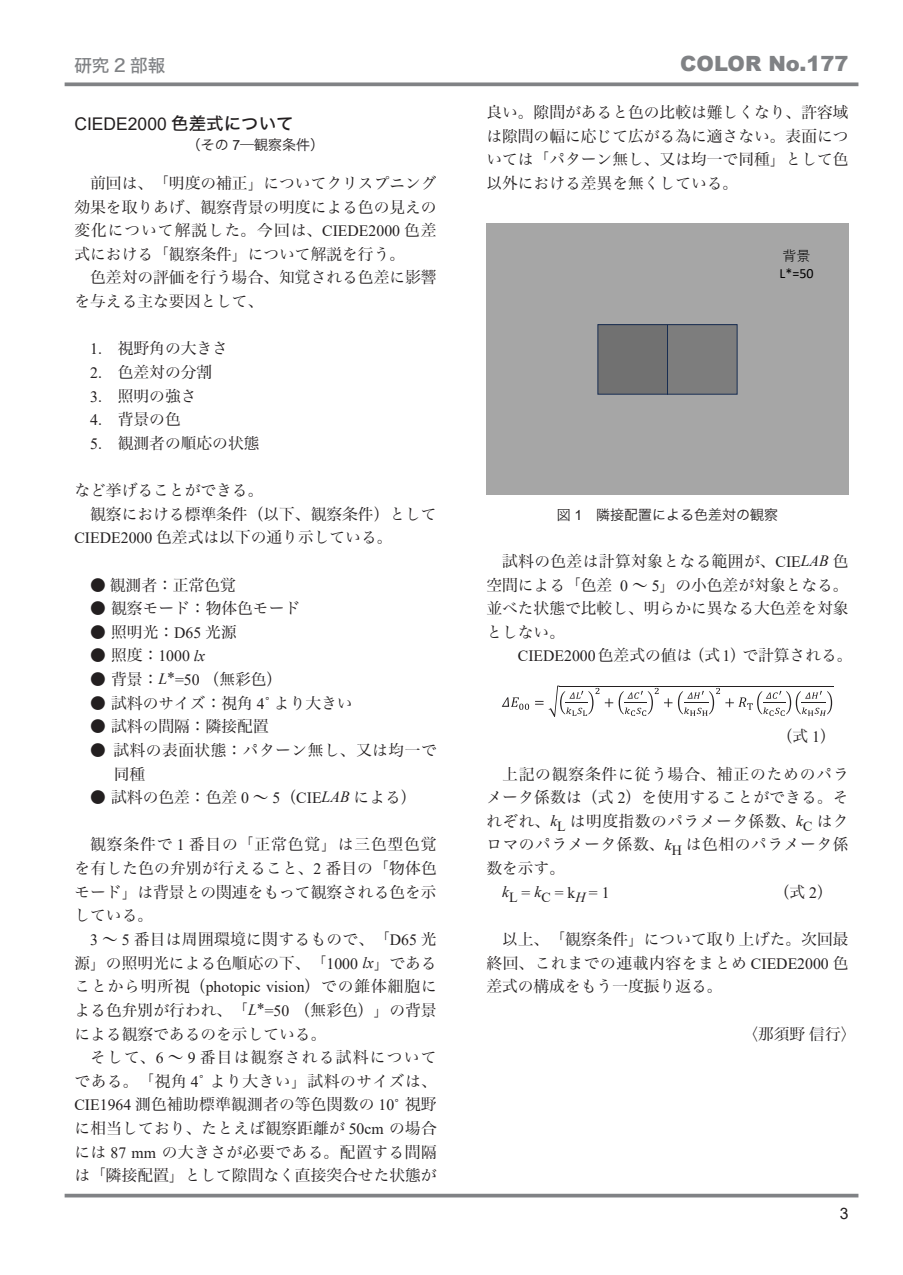
<style>
.page{position:relative;width:903px;height:1275px;background:#fff}
.page>*{position:absolute;margin:0;border:0;box-sizing:border-box;transform-origin:0 0}
.t1{font:900 21px "Arial";color:#808285}
.記事タイトル{font:17.5px "Arial";color:#231f20}
.記事タイトル-2{font:17.5px "Hiragino Kaku W5 90 msp RKSJ H";color:#808285}
.COLOR本文_times{font:15.75px/23.6px "Hiragino Min W3 90 msp RKSJ H";color:#231f20;text-align:justify}
.COLOR本文_times-2{font:15.75px/23.6px "Hiragino Min W3 90 msp RKSJ H";letter-spacing:.03em;color:#231f20}
.COLOR本文インデント無{font:15.75px "Hiragino Min W3 90 msp RKSJ H";color:#231f20}
.COLOR本文_times-3{font:15.75px "Times New Roman";color:#231f20}
.t2{font:15.75px "Arial";color:#231f20}
.キャプション{font:14px "Hiragino Kaku W3 90 msp RKSJ H";color:#231f20}
.記事タイトル-3{font:14px "Hiragino Kaku W3 90 msp RKSJ H";color:#231f20}
.t3{font:14px/17.2px "Calibri";color:#000}
.s1{font-family:"Hiragino Kaku W5 90 msp RKSJ H"}
.s2{font-family:"Arial"}
.s3{font-family:"Times New Roman"}
.s4{font-family:"Times New Roman";font-style:italic}
.s5{font-family:"Yu Gothic"}
.s6{font-style:italic}
</style>
<div class="page">
<svg style="left:65px;top:82px;width:793px;height:4px;background:#8f9093"></svg>
<hr style="left:65px;top:1194px;width:793px;height:3px;background:#808285">
<svg style="left:502px;top:697px;width:27px;height:13px"></svg>
<svg style="left:535px;top:686px;width:64px;height:31px"></svg>
<svg style="left:605px;top:688px;width:227px;height:28px"></svg>
<hr style="left:559px;top:686px;width:274px;height:1px;background:#231f20">
<div style="left:486px;top:224px;width:363px;height:271px;background:#a6a6a6"></div>
<div style="left:598px;top:325px;width:69px;height:69px;background:#717171"></div>
<div style="left:598px;top:324px;width:70px;height:70px;border:1px solid #172c51"></div>
<div style="left:667px;top:325px;width:70px;height:69px;background:#7d7d7d"></div>
<div style="left:667px;top:324px;width:70px;height:70px;border:1px solid #172c51"></div>
<p class="記事タイトル-2" style="left:74px;top:57px;width:92px">研究 2 部報</p>
<p class="記事タイトル" style="left:74px;top:111px;width:221px">CIEDE2000 <span class="s1">色差式について</span></p>
<p class="記事タイトル-3" style="left:187px;top:137px;width:139px">（その <span class="s2">7</span>―観察条件）</p>
<p class="COLOR本文_times" style="left:74px;top:172px;width:364px;text-indent:16px">前回は、「明度の補正」についてクリスプニング効果を取りあげ、観察背景の明度による色の見えの変化について解説した。今回は、<span class="s3">CIEDE2000</span> 色差式における「観察条件」について解説を行う。</p>
<p class="COLOR本文_times" style="left:74px;top:266px;width:364px;text-indent:16px">色差対の評価を行う場合、知覚される色差に影響を与える主な要因として、</p>
<p class="COLOR本文_times" style="left:90px;top:337px;width:139px"><span class="s3">1.</span>　視野角の大きさ</p>
<p class="COLOR本文_times" style="left:90px;top:361px;width:124px"><span class="s3">2.</span>　色差対の分割</p>
<p class="COLOR本文_times" style="left:90px;top:384px;width:108px"><span class="s3">3.</span>　照明の強さ</p>
<p class="COLOR本文_times" style="left:90px;top:408px;width:92px"><span class="s3">4.</span>　背景の色</p>
<p class="COLOR本文_times" style="left:90px;top:432px;width:171px"><span class="s3">5.</span>　観測者の順応の状態</p>
<p class="COLOR本文インデント無" style="left:74px;top:482px;width:190px">など挙げることができる。</p>
<p class="COLOR本文_times" style="left:74px;top:502px;width:364px;text-indent:16px">観察における標準条件（以下、観察条件）として<br><span class="s3">CIEDE2000</span> 色差式は以下の通り示している。</p>
<p class="COLOR本文_times" style="left:90px;top:573px;width:147px">● 観測者：正常色覚</p>
<p class="COLOR本文_times" style="left:90px;top:597px;width:212px">● 観察モード：物体色モード</p>
<p class="COLOR本文_times" style="left:90px;top:621px;width:148px">● 照明光：<span class="s3">D65</span> 光源</p>
<p class="COLOR本文_times" style="left:90px;top:644px;width:117px">● 照度：<span class="s3">1000</span> <span class="s4">lx</span></p>
<p class="COLOR本文_times" style="left:90px;top:668px;width:194px">● 背景：<span class="s4">L</span><span class="s3">*=50</span> （無彩色）</p>
<p class="COLOR本文_times" style="left:90px;top:691px;width:264px">● 試料のサイズ：視角 <span class="s3">4˚</span> より大きい</p>
<p class="COLOR本文_times" style="left:90px;top:715px;width:180px">● 試料の間隔：隣接配置</p>
<p class="COLOR本文_times-2" style="left:114px;top:739px;width:324px;text-indent:-24px">● 試料の表面状態：パターン無し、又は均一で同種</p>
<p class="COLOR本文_times" style="left:90px;top:786px;width:328px">● 試料の色差：色差 <span class="s3">0</span> ～ <span class="s3">5</span>（<span class="s3">CIE</span><span class="s4">LAB</span> による）</p>
<p class="COLOR本文_times" style="left:74px;top:833px;width:364px;text-indent:16px">観察条件で <span class="s3">1</span> 番目の「正常色覚」は三色型色覚を有した色の弁別が行えること、<span class="s3">2</span> 番目の「物体色モード」は背景との関連をもって観察される色を示している。</p>
<p class="COLOR本文_times" style="left:74px;top:928px;width:364px;text-indent:16px"><span class="s3">3</span> ～ <span class="s3">5</span> 番目は周囲環境に関するもので、「<span class="s3">D65</span> 光源」の照明光による色順応の下、「<span class="s3">1000</span> <span class="s4">lx</span>」であることから明所視（<span class="s3">photopic vision</span>）での錐体細胞による色弁別が行われ、「<span class="s4">L</span><span class="s3">*=50</span> （無彩色）」の背景による観察であるのを示している。</p>
<p class="COLOR本文_times" style="left:74px;top:1046px;width:364px;text-indent:16px">そして、<span class="s3">6</span> ～ <span class="s3">9</span> 番目は観察される試料についてである。「視角 <span class="s3">4˚</span> より大きい」試料のサイズは、<span class="s3">CIE1964</span> 測色補助標準観測者の等色関数の <span class="s3">10˚</span> 視野に相当しており、たとえば観察距離が <span class="s3">50cm</span> の場合には <span class="s3">87 mm</span> の大きさが必要である。配置する間隔は「隣接配置」として隙間なく直接突合せた状態が</p>
<h1 class="t1" style="left:680px;top:49px;width:170px">COLOR No.177</h1>
<p class="COLOR本文_times" style="left:486px;top:101px;width:364px">良い。隙間があると色の比較は難しくなり、許容域は隙間の幅に応じて広がる為に適さない。表面については「パターン無し、又は均一で同種」として色以外における差異を無くしている。</p>
<p class="t3" style="left:779px;top:248px;width:36px"><span class="s5">背景<br></span>L*=50</p>
<p class="キャプション" style="left:557px;top:507px;width:223px">図 <span class="s2">1</span>　隣接配置による色差対の観察</p>
<p class="COLOR本文_times" style="left:486px;top:550px;width:364px;text-indent:16px">試料の色差は計算対象となる範囲が、<span class="s3">CIE</span><span class="s4">LAB</span> 色空間による「色差 <span class="s3">0</span> ～ <span class="s3">5</span>」の小色差が対象となる。並べた状態で比較し、明らかに異なる大色差を対象としない。</p>
<p class="COLOR本文_times" style="left:518px;top:644px;width:336px"><span class="s3">CIEDE2000</span>色差式の値は（式<span class="s3">1</span>）で計算される。</p>
<p class="COLOR本文_times" style="left:777px;top:725px;width:61px">（式 <span class="s3">1</span>）</p>
<p class="COLOR本文_times" style="left:486px;top:762px;width:364px;text-indent:16px">上記の観察条件に従う場合、補正のためのパラメータ係数は（式 <span class="s3">2</span>）を使用することができる。それぞれ、<span class="s4">k</span><sub>L</sub> は明度指数のパラメータ係数、<span class="s4">k</span><sub>C</sub> はクロマのパラメータ係数、<span class="s4">k</span><sub>H</sub> は色相のパラメータ係数を示す。</p>
<p class="COLOR本文_times-3" style="left:502px;top:881px;width:109px"><span class="s6">k</span><sub>L</sub> = <span class="s6">k</span><sub>C</sub> = k<sub>H</sub> = 1</p>
<p class="COLOR本文_times" style="left:774px;top:880px;width:61px">（式 <span class="s3">2</span>）</p>
<p class="COLOR本文_times" style="left:486px;top:928px;width:364px;text-indent:16px">以上、「観察条件」について取り上げた。次回最終回、これまでの連載内容をまとめ <span class="s3">CIEDE2000</span> 色差式の構成をもう一度振り返る。</p>
<p class="COLOR本文_times" style="left:742px;top:1022px;width:116px">〈那須野信行〉</p>
<p class="t2" style="left:840px;top:1203px;width:10px">3</p>
</div>
